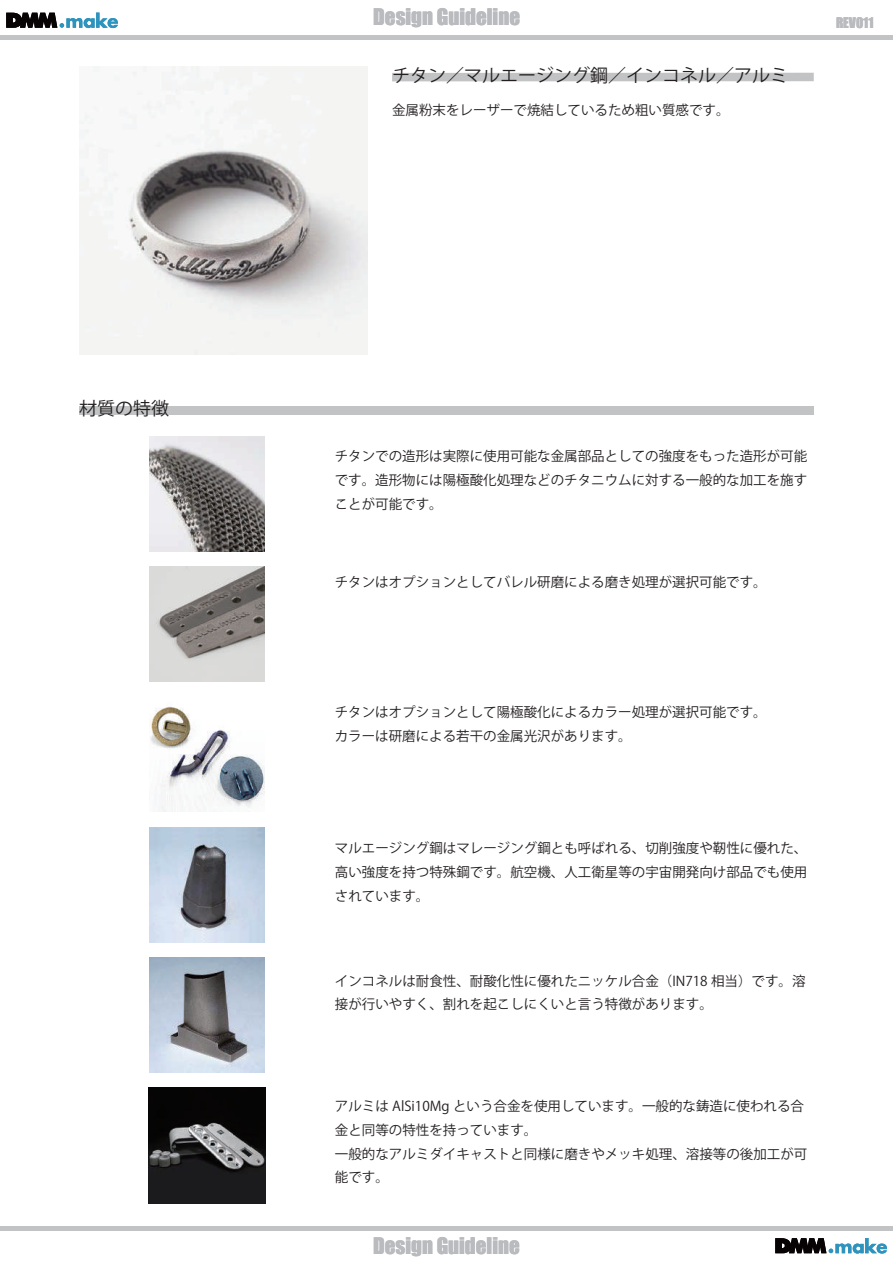
<style>
.page{position:relative;width:893px;height:1263px;background:#fff}
.page>*{position:absolute;margin:0;border:0;box-sizing:border-box;transform-origin:0 0}
.t1{font:21px "Impact";color:#b9bbbf}
.t2{font:18px "Koz Go Pr 6 N";color:#231f20}
.t3{font:13.5px/23.7px "Koz Go Pr 6 N";color:#231f20}
.t4{font:13.5px "Impact";color:#b9bbbf}
</style>
<div class="page">
<svg style="left:6px;top:13px;width:112px;height:15px"></svg>
<div style="left:0;top:35px;width:893px;height:5px;background:#c2c3c5"></div>
<svg style="left:775px;top:1238px;width:112px;height:15px"></svg>
<div style="left:0;top:1226px;width:893px;height:5px;background:#c2c3c5"></div>
<div style="left:392px;top:73px;width:422px;height:8px;background:#c2c3c5"></div>
<div style="left:79px;top:406px;width:735px;height:8px;background:#c2c3c5"></div>
<img style="left:79px;top:66px;width:288px;height:288px">
<img style="left:149px;top:827px;width:116px;height:115px">
<img style="left:149px;top:957px;width:116px;height:116px">
<img style="left:149px;top:436px;width:116px;height:115px">
<img style="left:149px;top:566px;width:116px;height:116px">
<img style="left:149px;top:706px;width:116px;height:106px">
<img style="left:149px;top:1087px;width:116px;height:116px">
<h2 class="t2" style="left:79px;top:398px;width:91px">材質の特徴</h2>
<h1 class="t1" style="left:373px;top:1px;width:148px">Design Guideline</h1>
<p class="t4" style="left:836px;top:12px;width:39px">REV011</p>
<h2 class="t2" style="left:392px;top:65px;width:397px">チタン／マルエージング鋼／インコネル／アルミ</h2>
<p class="t3" style="left:392px;top:99px;width:352px">金属粉末をレーザーで焼結しているため粗い質感です。　</p>
<p class="t3" style="left:335px;top:445px;width:474px;text-align:justify">チタンでの造形は実際に使用可能な金属部品としての強度をもった造形が可能です。造形物には陽極酸化処理などのチタニウムに対する一般的な加工を施すことが可能です。</p>
<p class="t3" style="left:335px;top:571px;width:433px">チタンはオプションとしてバレル研磨による磨き処理が選択可能です。</p>
<p class="t3" style="left:335px;top:701px;width:433px">チタンはオプションとして陽極酸化によるカラー処理が選択可能です。カラーは研磨による若干の金属光沢があります。</p>
<p class="t3" style="left:335px;top:837px;width:474px;text-align:justify">マルエージング鋼はマレージング鋼とも呼ばれる、切削強度や靭性に優れた、高い強度を持つ特殊鋼です。航空機、人工衛星等の宇宙開発向け部品でも使用されています。</p>
<p class="t3" style="left:335px;top:969px;width:472px">インコネルは耐食性、耐酸化性に優れたニッケル合金（IN718 相当）です。溶接が行いやすく、割れを起こしにくいと言う特徴があります。</p>
<p class="t3" style="left:335px;top:1095px;width:474px">アルミは AlSi10Mg という合金を使用しています。一般的な鋳造に使われる合金と同等の特性を持っています。<br>一般的なアルミダイキャストと同様に磨きやメッキ処理、溶接等の後加工が可能です。</p>
<h1 class="t1" style="left:373px;top:1229px;width:148px">Design Guideline</h1>
</div>
